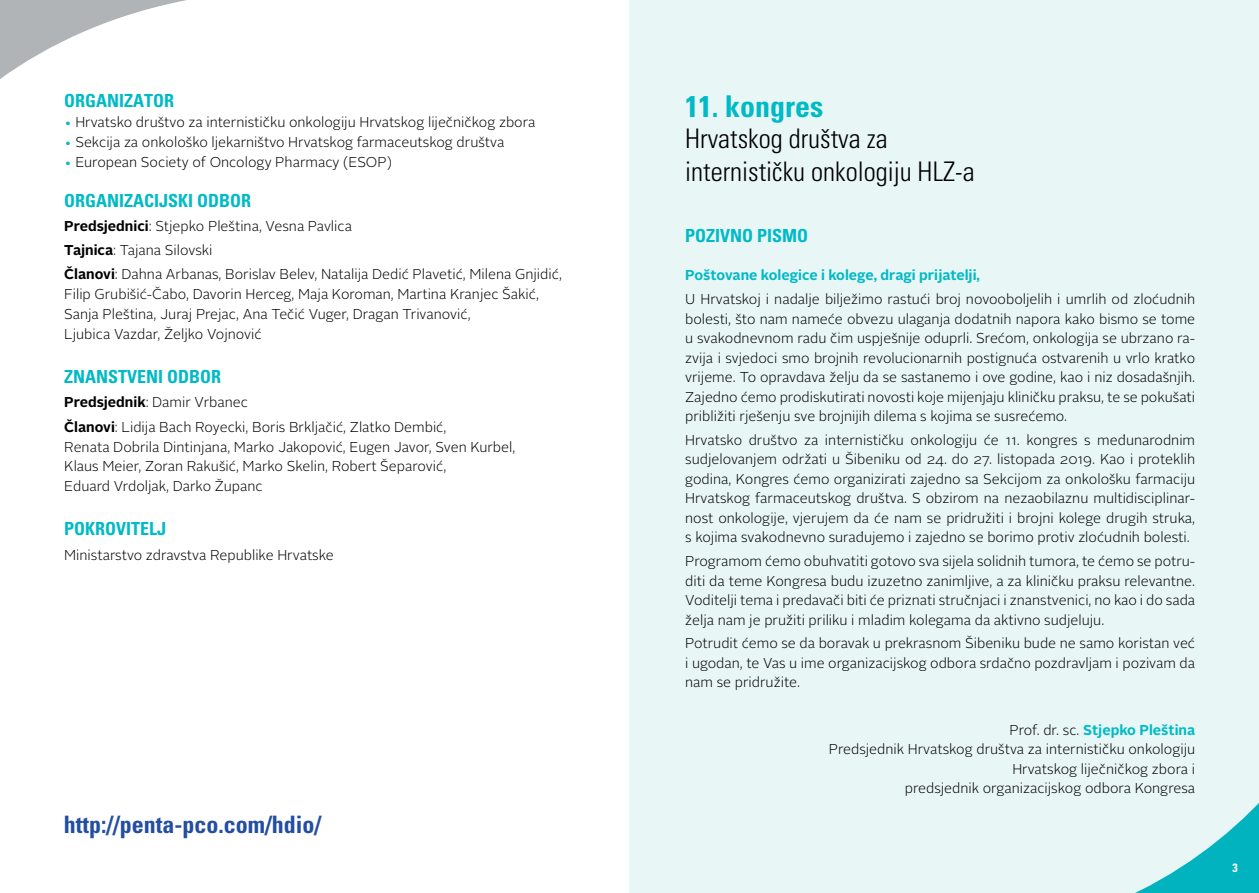
<style>
.page{position:relative;width:1259px;height:893px;background:#fff}
.page>*{position:absolute;margin:0;border:0;box-sizing:border-box;transform-origin:0 0}
.t1{font:700 condensed 30px "Univers X";color:#00bac6}
.t2{font:300 condensed 27px/33px "Univers X";color:#000}
.t3{font:700 condensed 24px "Univers X";color:#244ea2}
.t4{font:700 condensed 18px "Univers X";color:#00bac6}
.t5{font:300 14.25px/19.5px "Alright Sans";color:#000}
.t6{font:700 14.25px "Alright Sans";color:#00bac6}
.t7{font:700 condensed 12px "Univers X";color:#fff}
.s1{color:#00bac6}
.s2{font-weight:700}
.s3{font-weight:700;color:#00bac6}
</style>
<div class="page">
<svg style="left:0;top:0;width:187px;height:79px"></svg>
<div style="left:629px;top:0;width:630px;height:893px;background:#e9f6f6"></div>
<svg style="left:1135px;top:803px;width:124px;height:90px"></svg>
<p class="t4" style="left:64px;top:90px;width:112px">ORGANIZATOR</p>
<p class="t5" style="left:64px;top:113px;width:472px"><span class="s1">•</span> Hrvatsko društvo za internističku onkologiju Hrvatskog liječničkog zbora</p>
<p class="t5" style="left:64px;top:133px;width:442px"><span class="s1">•</span> Sekcija za onkološko ljekarništvo Hrvatskog farmaceutskog društva</p>
<p class="t5" style="left:64px;top:153px;width:329px"><span class="s1">•</span> European Society of Oncology Pharmacy (ESOP)</p>
<p class="t4" style="left:64px;top:190px;width:189px">ORGANIZACIJSKI ODBOR</p>
<p class="t5" style="left:64px;top:214px;width:499px;line-height:24.2px"><span class="s2">Predsjednici</span>: Stjepko Pleština, Vesna Pavlica<br><span class="s2">Tajnica</span>: Tajana Silovski<br><span class="s2">Članovi</span>: Dahna Arbanas, Borislav Belev, Natalija Dedić Plavetić, Milena Gnjidić,</p>
<p class="t5" style="left:64px;top:285px;width:476px;line-height:20px">Filip Grubišić-Čabo, Davorin Herceg, Maja Koroman, Martina Kranjec Šakić,<br>Sanja Pleština, Juraj Prejac, Ana Tečić Vuger, Dragan Trivanović,<br>Ljubica Vazdar, Željko Vojnović</p>
<p class="t4" style="left:64px;top:366px;width:159px">ZNANSTVENI ODBOR</p>
<p class="t5" style="left:64px;top:391px;width:384px;line-height:24.2px"><span class="s2">Predsjednik</span>: Damir Vrbanec<br><span class="s2">Članovi</span>: Lidija Bach Royecki, Boris Brkljačić, Zlatko Dembić,</p>
<p class="t5" style="left:64px;top:437px;width:453px;line-height:20px">Renata Dobrila Dintinjana, Marko Jakopović, Eugen Javor, Sven Kurbel,<br>Klaus Meier, Zoran Rakušić, Marko Skelin, Robert Šeparović,<br>Eduard Vrdoljak, Darko Županc</p>
<p class="t4" style="left:64px;top:518px;width:104px">POKROVITELJ</p>
<p class="t5" style="left:64px;top:545px;width:271px">Ministarstvo zdravstva Republike Hrvatske</p>
<h3 class="t3" style="left:64px;top:810px;width:259px">http://penta-pco.com/hdio/</h3>
<h1 class="t1" style="left:685px;top:88px;width:140px">11. kongres</h1>
<h2 class="t2" style="left:685px;top:122px;width:291px">Hrvatskog društva za internistiËku onkologiju HLZ-a</h2>
<p class="t4" style="left:685px;top:225px;width:125px">POZIVNO PISMO</p>
<p class="t6" style="left:685px;top:265px;width:296px">Poštovane kolegice i kolege, dragi prijatelji,</p>
<p class="t5" style="left:685px;top:290px;width:511px;text-align:justify">U Hrvatskoj i nadalje bilježimo rastući broj novooboljelih i umrlih od zloćudnih bolesti, što nam nameće obvezu ulaganja dodatnih napora kako bismo se tome u svakodnevnom radu čim uspješnije oduprli. Srećom, onkologija se ubrzano ra&shy;zvija i svjedoci smo brojnih revolucionarnih postignuća ostvarenih u vrlo kratko vrijeme. To opravdava želju da se sastanemo i ove godine, kao i niz dosadašnjih.<br>Zajedno ćemo prodiskutirati novosti koje mijenjaju kliničku praksu, te se pokušati približiti rješenju sve brojnijih dilema s kojima se susrećemo.</p>
<p class="t5" style="left:685px;top:430px;width:511px;text-align:justify">Hrvatsko društvo za internističku onkologiju će 11. kongres s međunarodnim sudjelovanjem održati u Šibeniku od 24. do 27. listopada 2019. Kao i proteklih godina, Kongres ćemo organizirati zajedno sa Sekcijom za onkološku farmaciju Hrvatskog farmaceutskog društva. S obzirom na nezaobilaznu multidisciplinar&shy;nost onkologije, vjerujem da će nam se pridružiti i brojni kolege drugih struka, s kojima svakodnevno surađujemo i zajedno se borimo protiv zloćudnih bolesti.</p>
<p class="t5" style="left:685px;top:552px;width:511px;text-align:justify">Programom ćemo obuhvatiti gotovo sva sijela solidnih tumora, te ćemo se potru&shy;diti da teme Kongresa budu izuzetno zanimljive, a za kliničku praksu relevantne.<br>Voditelji tema i predavači biti će priznati stručnjaci i znanstvenici, no kao i do sada želja nam je pružiti priliku i mlađim kolegama da aktivno sudjeluju.</p>
<p class="t5" style="left:685px;top:634px;width:511px;text-align:justify">Potrudit ćemo se da boravak u prekrasnom Šibeniku bude ne samo koristan već i ugodan, te Vas u ime organizacijskog odbora srdačno pozdravljam i pozivam da nam se pridružite.</p>
<p class="t5" style="left:829px;top:720px;width:368px;text-align:right">Prof. dr. sc. <span class="s3">Stjepko Pleština<br></span>Predsjednik Hrvatskog društva za internističku onkologiju Hrvatskog liječničkog zbora i<br>predsjednik organizacijskog odbora Kongresa</p>
<p class="t7" style="left:1232px;top:860px;width:7px">3</p>
</div>
